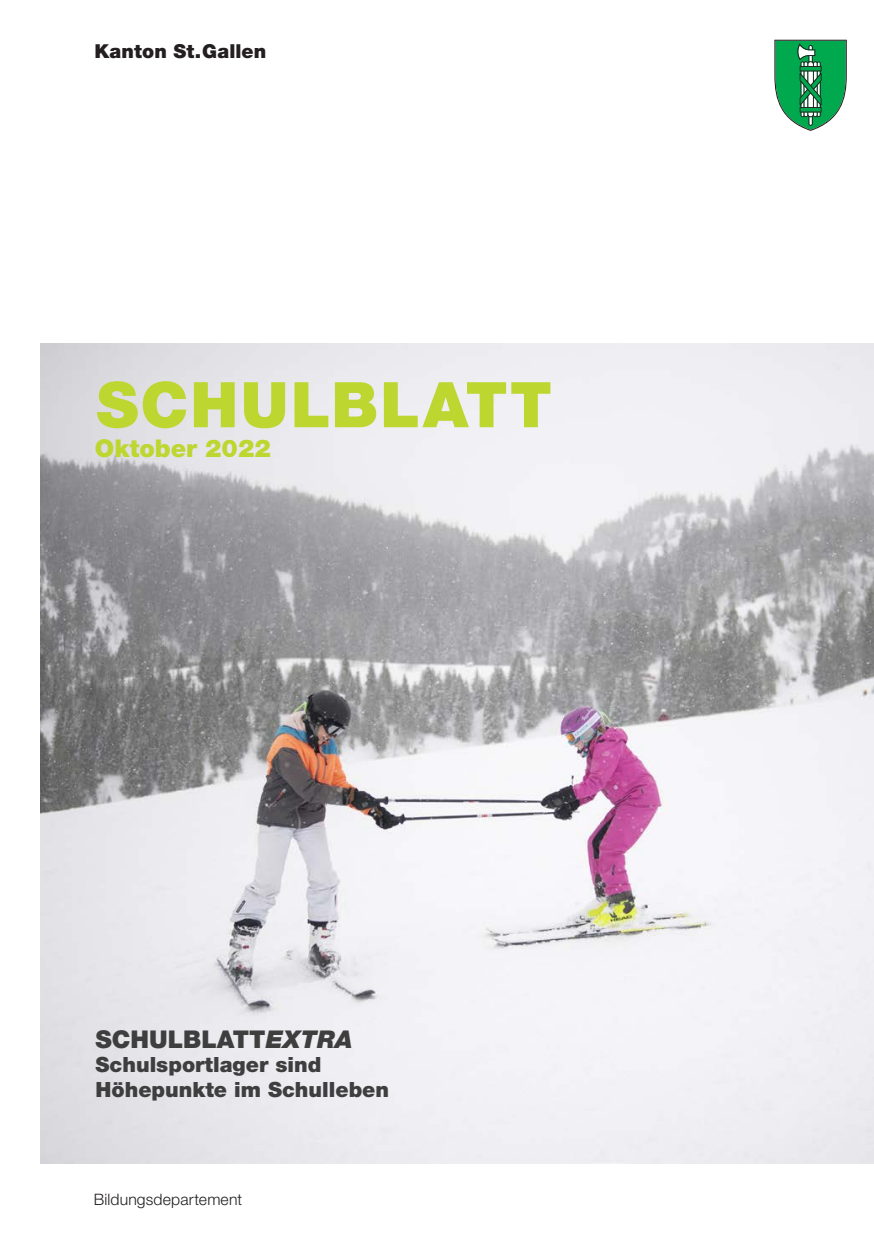
<style>
.page{position:relative;width:874px;height:1241px;background:#fff}
.page>*{position:absolute;margin:0;border:0;box-sizing:border-box;transform-origin:0 0}
.t1{font:900 63px "Helvetica Neue LT Std";letter-spacing:.035em;color:#bed630}
.t2{font:900 24.5px "Helvetica Neue LT Std";color:#3e3e3f}
.t3{font:900 24.5px "Helvetica Neue LT Std";color:#bed630}
.t4{font:900 21px/24.5px "Helvetica Neue LT Std";color:#3e3e3f}
.t5{font:900 19.25px "Helvetica Neue LT Std";letter-spacing:.01em;color:#231f20}
.t6{font:300 15.75px "Helvetica Neue LT Std";letter-spacing:.01em;color:#231f20}
.s1{font-style:italic}
</style>
<div class="page">
<img style="left:41px;top:343px;width:832px;height:819px">
<svg style="left:774px;top:40px;width:72px;height:91px"></svg>
<p class="t5" style="left:94px;top:40px;width:173px">Kanton St.Gallen</p>
<h1 class="t1" style="left:96px;top:367px;width:457px">SCHULBLATT</h1>
<p class="t3" style="left:95px;top:433px;width:177px">Oktober 2022</p>
<p class="t2" style="left:95px;top:1023px;width:259px">SCHULBLATT<span class="s1">EXTRA</span></p>
<p class="t4" style="left:95px;top:1051px;width:295px">Schulsportlager sind<br>Höhepunkte im Schulleben</p>
<p class="t6" style="left:94px;top:1189px;width:150px">Bildungsdepartement</p>
</div>
